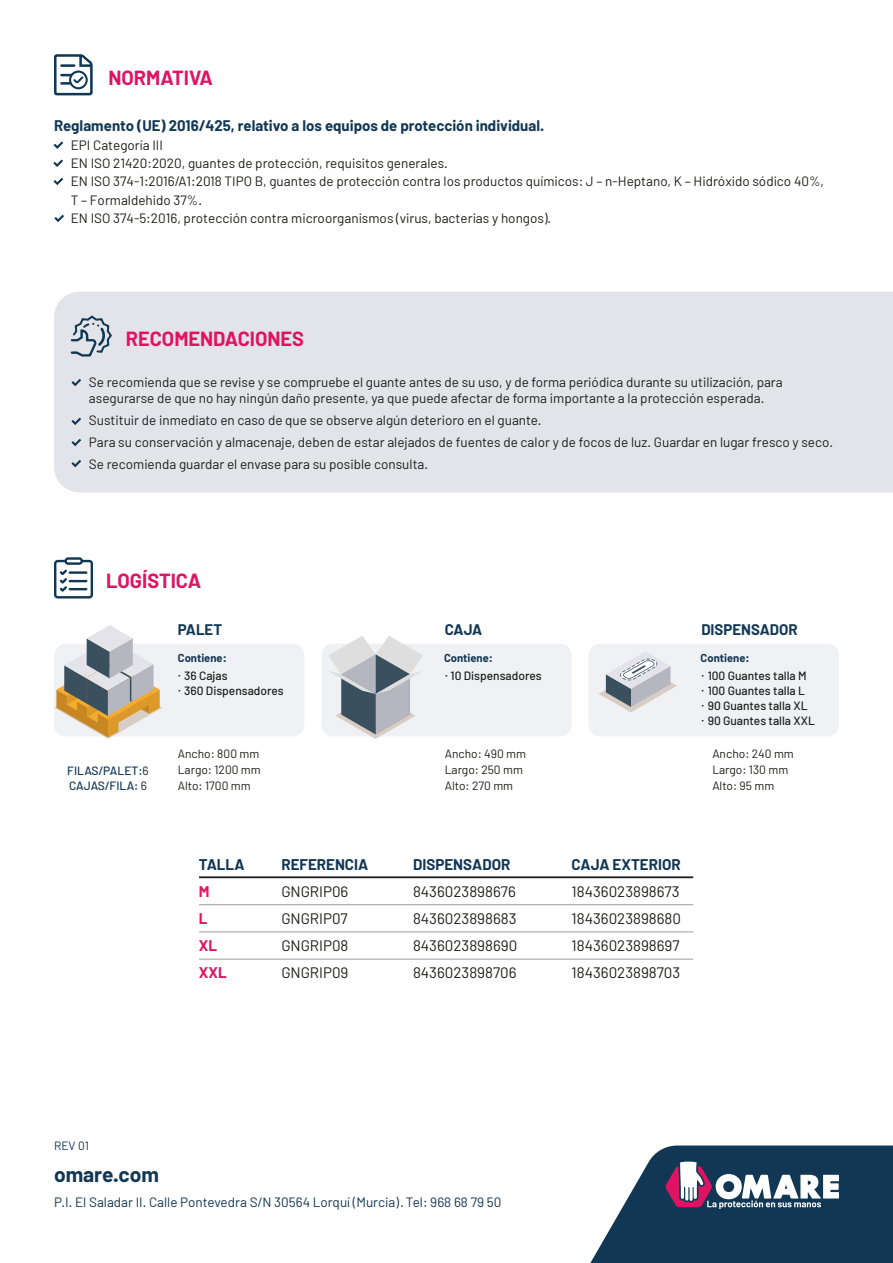
<style>
.page{position:relative;width:893px;height:1263px;background:#fff}
.page>*{position:absolute;margin:0;border:0;box-sizing:border-box;transform-origin:0 0}
.t1{font:700 21px "Barlow";color:#113754}
.t2{font:700 19.95px "Barlow";color:#e01362}
.t3{font:15.15px "Barlow";color:#1d1d1b}
.t4{font:700 15.15px "Barlow";color:#113754}
.t5{font:700 15.15px "Barlow";color:#e01362}
.t6{font:700 15px "Barlow";color:#113754}
.t7{font:13.5px/18.1px "Barlow";color:#1d1d1b}
.t8{font:13.5px "Barlow";color:#113754}
.t9{font:500 12px "Barlow";color:#1d1d1b}
.t10{font:12px "Barlow";color:#1d1d1b}
.t11{font:500 12px "Barlow";color:#113754}
.t12{font:12px "Barlow";color:#113754}
.t13{font:700 11.25px "Barlow";color:#113754}
.s1{font-family:"Roboto"}
.s2{font-weight:400;color:#1d1d1b}
</style>
<div class="page">
<hr style="left:199px;top:876px;width:494px;height:2px;background:#1d1d1b">
<hr style="left:199px;top:904px;width:494px;height:1px;background:#9d9d9d">
<hr style="left:199px;top:931px;width:494px;height:1px;background:#9d9d9d">
<hr style="left:199px;top:959px;width:494px;height:1px;background:#9d9d9d">
<svg style="left:590px;top:1145px;width:303px;height:118px"></svg>
<div style="left:54px;top:644px;width:250px;height:92px;background:#f0f1f4;border-radius:12px"></div>
<div style="left:588px;top:644px;width:251px;height:92px;background:#f0f1f4;border-radius:12px"></div>
<div style="left:321px;top:644px;width:251px;height:92px;background:#f0f1f4;border-radius:12px"></div>
<svg style="left:54px;top:625px;width:108px;height:114px"></svg>
<svg style="left:328px;top:636px;width:95px;height:103px"></svg>
<svg style="left:599px;top:652px;width:78px;height:60px"></svg>
<svg style="left:54px;top:557px;width:39px;height:41px"></svg>
<svg style="left:54px;top:141px;width:9px;height:8px"></svg>
<svg style="left:54px;top:178px;width:9px;height:7px"></svg>
<svg style="left:53px;top:159px;width:10px;height:8px"></svg>
<svg style="left:54px;top:215px;width:10px;height:7px"></svg>
<svg style="left:54px;top:54px;width:39px;height:41px"></svg>
<div style="left:54px;top:292px;width:839px;height:200px;background:#e2e4e9"></div>
<svg style="left:71px;top:379px;width:10px;height:7px"></svg>
<svg style="left:71px;top:418px;width:10px;height:7px"></svg>
<svg style="left:71px;top:439px;width:10px;height:7px"></svg>
<svg style="left:71px;top:460px;width:10px;height:7px"></svg>
<svg style="left:71px;top:316px;width:41px;height:41px;background:#adb9c3"></svg>
<p class="t2" style="left:108px;top:65px;width:106px">NORMATIVA</p>
<p class="t6" style="left:54px;top:116px;width:492px">Reglamento (UE) 2016/425, relativo a los equipos de protección individual.</p>
<p class="t7" style="left:71px;top:136px;width:755px">EPI Categoría III<br>EN ISO 21420:2020, guantes de protección, requisitos generales.<br>EN ISO 374-1:2016/A1:2018 TIPO B, guantes de protección contra los productos químicos: J – n-Heptano, K – Hidróxido sódico 40%, T – Formaldehido 37%.<br>EN ISO 374-5:2016, protección contra microorganismos (virus, bacterias y hongos).</p>
<p class="t2" style="left:126px;top:326px;width:180px">RECOMENDACIONES</p>
<p class="t7" style="left:89px;top:374px;width:695px;line-height:16.2px">Se recomienda que se revise y se compruebe el guante antes de su uso, y de forma periódica durante su utilización, para asegurarse de que no hay ningún daño presente, ya que puede afectar de forma importante a la protección esperada.</p>
<p class="t7" style="left:89px;top:411px;width:454px">Sustituir de inmediato en caso de que se observe algún deterioro en el guante.</p>
<p class="t7" style="left:89px;top:433px;width:746px">Para su conservación y almacenaje, deben de estar alejados de fuentes de calor y de focos de luz. Guardar en lugar fresco y seco.</p>
<p class="t7" style="left:89px;top:454px;width:341px">Se recomienda guardar el envase para su posible consulta.</p>
<p class="t2" style="left:106px;top:568px;width:96px">LOGÍSTICA</p>
<p class="t6" style="left:445px;top:620px;width:39px">CAJA</p>
<p class="t6" style="left:701px;top:620px;width:98px">DISPENSADOR</p>
<p class="t6" style="left:178px;top:620px;width:46px">PALET</p>
<p class="t13" style="left:178px;top:651px;width:51px">Contiene:</p>
<p class="t13" style="left:444px;top:651px;width:51px">Contiene:</p>
<p class="t13" style="left:701px;top:651px;width:51px">Contiene:</p>
<p class="t9" style="left:178px;top:669px;width:51px"><span class="s1">·</span> 36 Cajas</p>
<p class="t9" style="left:178px;top:684px;width:107px"><span class="s1">·</span> 360 Dispensadores</p>
<p class="t9" style="left:445px;top:669px;width:98px"><span class="s1">·</span> 10 Dispensadores</p>
<p class="t9" style="left:701px;top:669px;width:107px"><span class="s1">·</span> 100 Guantes talla M</p>
<p class="t9" style="left:701px;top:684px;width:105px"><span class="s1">·</span> 100 Guantes talla L</p>
<p class="t9" style="left:701px;top:699px;width:108px"><span class="s1">·</span> 90 Guantes talla XL</p>
<p class="t9" style="left:701px;top:714px;width:115px"><span class="s1">·</span> 90 Guantes talla XXL</p>
<p class="t11" style="left:67px;top:763px;width:83px">FILAS/PALET:<span class="s2">6</span></p>
<p class="t11" style="left:69px;top:778px;width:80px">CAJAS/FILA: <span class="s2">6</span></p>
<p class="t10" style="left:178px;top:746px;width:83px">Ancho: 800 mm</p>
<p class="t10" style="left:445px;top:746px;width:83px">Ancho: 490 mm</p>
<p class="t10" style="left:712px;top:746px;width:83px">Ancho: 240 mm</p>
<p class="t10" style="left:178px;top:762px;width:84px">Largo: 1200 mm</p>
<p class="t10" style="left:445px;top:762px;width:80px">Largo: 250 mm</p>
<p class="t10" style="left:712px;top:762px;width:77px">Largo: 130 mm</p>
<p class="t10" style="left:178px;top:778px;width:74px">Alto: 1700 mm</p>
<p class="t10" style="left:445px;top:778px;width:70px">Alto: 270 mm</p>
<p class="t10" style="left:712px;top:778px;width:63px">Alto: 95 mm</p>
<p class="t4" style="left:199px;top:855px;width:47px">TALLA</p>
<p class="t5" style="left:199px;top:882px;width:12px">M</p>
<p class="t5" style="left:199px;top:909px;width:10px">L</p>
<p class="t5" style="left:199px;top:936px;width:20px">XL</p>
<p class="t5" style="left:199px;top:963px;width:29px">XXL</p>
<p class="t4" style="left:281px;top:855px;width:88px">REFERENCIA</p>
<p class="t3" style="left:281px;top:882px;width:69px">GNGRIP06</p>
<p class="t3" style="left:281px;top:909px;width:68px">GNGRIP07</p>
<p class="t3" style="left:281px;top:936px;width:69px">GNGRIP08</p>
<p class="t3" style="left:281px;top:963px;width:69px">GNGRIP09</p>
<p class="t4" style="left:413px;top:855px;width:99px">DISPENSADOR</p>
<p class="t3" style="left:413px;top:882px;width:104px">8436023898676</p>
<p class="t3" style="left:413px;top:909px;width:105px">8436023898683</p>
<p class="t3" style="left:413px;top:936px;width:106px">8436023898690</p>
<p class="t3" style="left:413px;top:963px;width:105px">8436023898706</p>
<p class="t4" style="left:572px;top:855px;width:111px">CAJA EXTERIOR</p>
<p class="t3" style="left:572px;top:882px;width:109px">18436023898673</p>
<p class="t3" style="left:572px;top:909px;width:111px">18436023898680</p>
<p class="t3" style="left:572px;top:936px;width:109px">18436023898697</p>
<p class="t3" style="left:572px;top:963px;width:110px">18436023898703</p>
<p class="t12" style="left:54px;top:1138px;width:37px">REV 01</p>
<p class="t1" style="left:54px;top:1161px;width:106px">omare.com</p>
<p class="t8" style="left:54px;top:1194px;width:449px">P.I. El Saladar II. Calle Pontevedra S/N 30564 Lorquí (Murcia) · Tel: 968 68 79 50</p>
</div>
